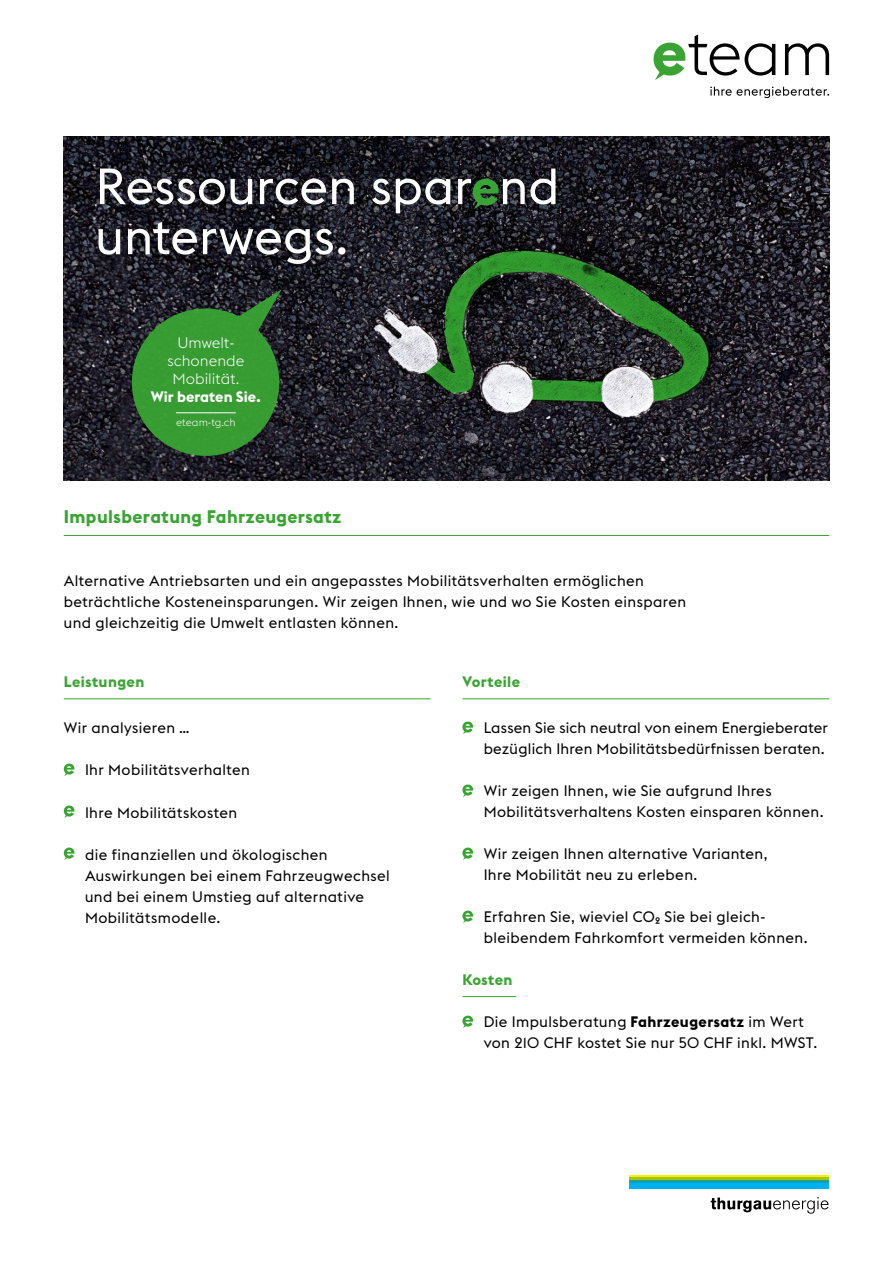
<style>
.page{position:relative;width:893px;height:1263px;background:#fff}
.page>*{position:absolute;margin:0;border:0;box-sizing:border-box;transform-origin:0 0}
.t1{font:50.1px/50.1px "Euclid Flex";color:#fff}
.t2{font:700 18px "Euclid Flex";letter-spacing:.02em;color:#39a433}
.t3{font:15px/21px "Euclid Flex";letter-spacing:.025em;color:#000}
.t4{font:300 15px/18px "Euclid Flex";color:#fff;text-align:center}
.t5{font:700 15px "Euclid Flex";letter-spacing:.03em;color:#39a433}
.t6{font:700 15px "Euclid Flex";color:#fff}
.t7{font:300 10.5px "Euclid Flex";color:#fff}
.s1{font-weight:700}
</style>
<div class="page">
<div style="left:630px;top:1182px;width:199px;height:6px;background:#00b1eb"></div>
<hr style="left:630px;top:1176px;width:199px;height:1px;background:#ffed00">
<hr style="left:630px;top:1179px;width:199px;height:2px;background:#3fa535">
<hr style="left:630px;top:1177px;width:199px;height:2px;background:#a2c617">
<hr style="left:630px;top:1181px;width:199px;height:1px;background:#009fe3">
<svg style="left:711px;top:1197px;width:117px;height:17px"></svg>
<svg style="left:654px;top:35px;width:175px;height:45px"></svg>
<svg style="left:710px;top:87px;width:119px;height:11px"></svg>
<img style="left:64px;top:136px;width:765px;height:344px">
<svg style="left:473px;top:179px;width:26px;height:30px"></svg>
<hr style="left:64px;top:535px;width:765px;height:1px;background:#39a433">
<hr style="left:64px;top:698px;width:367px;height:1px;background:#39a433">
<svg style="left:64px;top:763px;width:10px;height:13px"></svg>
<svg style="left:64px;top:805px;width:10px;height:13px"></svg>
<svg style="left:64px;top:847px;width:10px;height:13px"></svg>
<hr style="left:462px;top:698px;width:367px;height:1px;background:#39a433">
<hr style="left:462px;top:996px;width:54px;height:1px;background:#39a433">
<svg style="left:462px;top:721px;width:11px;height:13px"></svg>
<svg style="left:462px;top:784px;width:11px;height:13px"></svg>
<svg style="left:462px;top:847px;width:11px;height:13px"></svg>
<svg style="left:462px;top:910px;width:11px;height:13px"></svg>
<svg style="left:462px;top:1015px;width:11px;height:13px"></svg>
<svg style="left:132px;top:289px;width:150px;height:167px;background:#327930"></svg>
<hr style="left:176px;top:412px;width:60px;height:1px;background:#fff">
<h1 class="t1" style="left:96px;top:162px;width:465px">Ressourcen spar nd unterwegs.</h1>
<p class="t4" style="left:167px;top:333px;width:78px">Umwelt&shy;schonende<br>Mobilität.</p>
<p class="t6" style="left:151px;top:388px;width:112px">Wir beraten Sie.</p>
<p class="t7" style="left:176px;top:416px;width:61px">eteam-tg.ch</p>
<p class="t2" style="left:64px;top:506px;width:279px">Impulsberatung Fahrzeugersatz</p>
<p class="t3" style="left:64px;top:570px;width:624px">Alternative Antriebsarten und ein angepasstes Mobilitätsverhalten ermöglichen beträchtliche Kosteneinsparungen. Wir zeigen Ihnen, wie und wo Sie Kosten einsparen und gleichzeitig die Umwelt entlasten können.</p>
<p class="t5" style="left:64px;top:673px;width:82px">Leistungen</p>
<p class="t3" style="left:64px;top:717px;width:127px">Wir analysieren …</p>
<p class="t3" style="left:85px;top:759px;width:166px">Ihr Mobilitätsverhalten</p>
<p class="t3" style="left:85px;top:802px;width:154px">Ihre Mobilitätskosten</p>
<p class="t3" style="left:85px;top:844px;width:306px">die finanziellen und ökologischen Auswirkungen bei einem Fahrzeugwechsel und bei einem Umstieg auf alternative Mobilitätsmodelle.</p>
<p class="t5" style="left:462px;top:673px;width:59px">Vorteile</p>
<p class="t3" style="left:484px;top:717px;width:346px">Lassen Sie sich neutral von einem Energieberater bezüglich Ihren Mobilitätsbedürfnissen beraten.</p>
<p class="t3" style="left:484px;top:780px;width:341px">Wir zeigen Ihnen, wie Sie aufgrund Ihres<br>Mobilitätsverhaltens Kosten einsparen können.</p>
<p class="t3" style="left:484px;top:843px;width:285px">Wir zeigen Ihnen alternative Varianten,<br>Ihre Mobilität neu zu erleben.</p>
<p class="t3" style="left:484px;top:906px;width:325px">Erfahren Sie, wieviel CO2 Sie bei gleich&shy;bleibendem Fahrkomfort vermeiden können.</p>
<p class="t5" style="left:462px;top:971px;width:52px">Kosten</p>
<p class="t3" style="left:484px;top:1011px;width:335px">Die Impulsberatung <span class="s1">Fahrzeugersatz</span> im Wert von 210 CHF kostet Sie nur 50 CHF inkl. MWST.</p>
</div>
